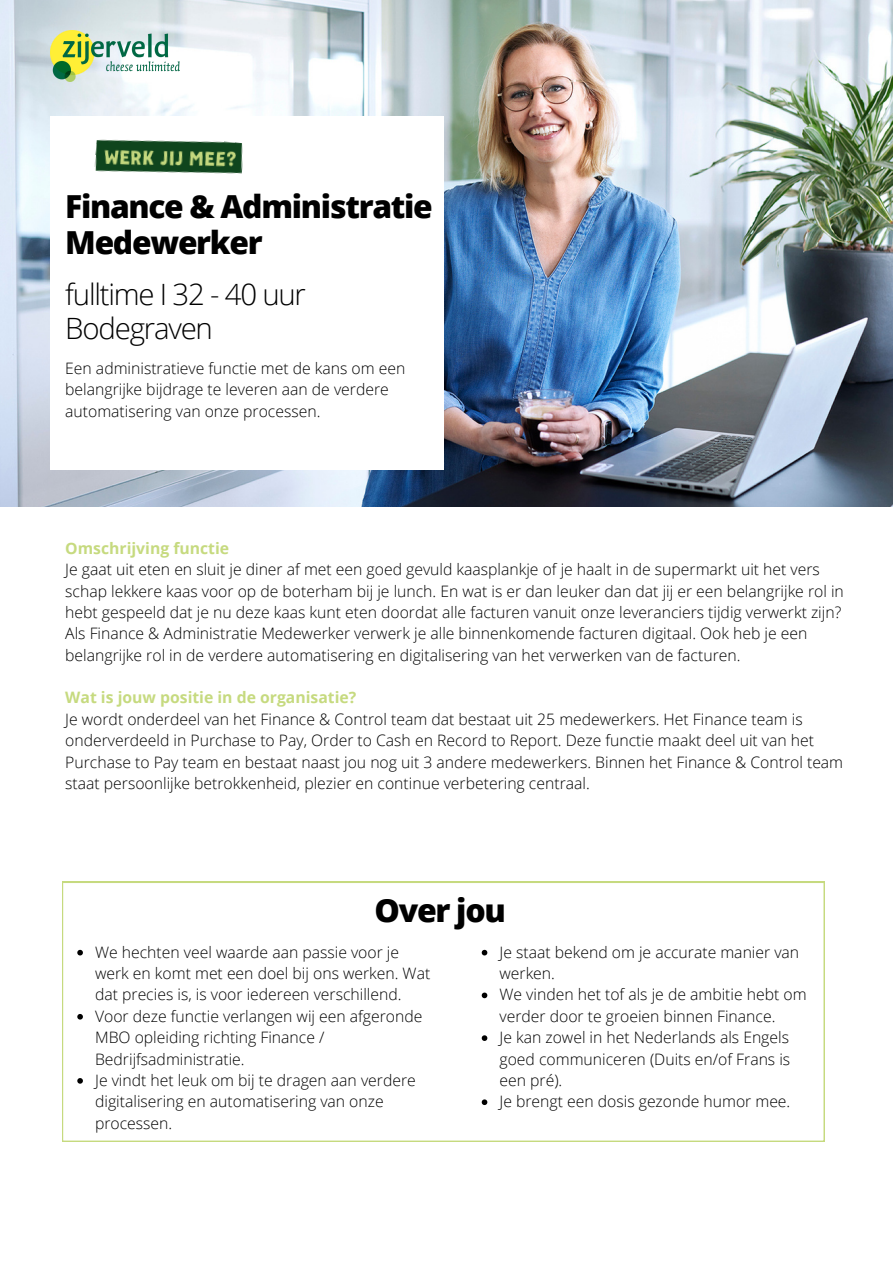
<style>
.page{position:relative;width:893px;height:1264px;background:#fff}
.page>*{position:absolute;margin:0;border:0;box-sizing:border-box;transform-origin:0 0}
.t1{font:800 31.95px "Open Sans";letter-spacing:-.04em;color:#000}
.t2{font:800 31.65px "Open Sans";letter-spacing:-.04em;color:#000}
.t3{font:300 29.4px "Open Sans";letter-spacing:-.04em;color:#000}
.t4{font:300 15.75px/21.3px "Open Sans";color:#000}
.t5{font:700 15.75px "Open Sans";color:#c6da7f}
</style>
<div class="page">
<img style="left:0;top:0;width:892px;height:506px">
<img style="left:50px;top:31px;width:129px;height:51px">
<div style="left:50px;top:116px;width:393px;height:354px;background:#fff"></div>
<img style="left:94px;top:139px;width:149px;height:35px">
<svg style="left:62px;top:881px;width:762px;height:260px"></svg>
<svg style="left:77px;top:949px;width:6px;height:6px"></svg>
<svg style="left:77px;top:1013px;width:6px;height:6px"></svg>
<svg style="left:77px;top:1078px;width:6px;height:5px"></svg>
<svg style="left:481px;top:949px;width:6px;height:6px"></svg>
<svg style="left:481px;top:992px;width:6px;height:6px"></svg>
<svg style="left:481px;top:1035px;width:6px;height:5px"></svg>
<svg style="left:481px;top:1099px;width:6px;height:6px"></svg>
<p class="t2" style="left:65px;top:185px;width:369px">Finance &amp; Administratie</p>
<p class="t2" style="left:65px;top:220px;width:199px">Medewerker</p>
<p class="t3" style="left:65px;top:274px;width:242px">fulltime I 32 - 40 uur</p>
<p class="t3" style="left:65px;top:307px;width:149px">Bodegraven</p>
<p class="t4" style="left:65px;top:357px;width:341px">Een administratieve functie met de kans om een belangrijke bijdrage te leveren aan de verdere automatisering van onze processen.</p>
<p class="t5" style="left:65px;top:537px;width:165px">Omschrijving functie</p>
<p class="t4" style="left:65px;top:558px;width:780px">Je gaat uit eten en sluit je diner af met een goed gevuld kaasplankje of je haalt in de supermarkt uit het vers schap lekkere kaas voor op de boterham bij je lunch. En wat is er dan leuker dan dat jij er een belangrijke rol in hebt gespeeld dat je nu deze kaas kunt eten doordat alle facturen vanuit onze leveranciers tijdig verwerkt zijn?<br>Als Finance &amp; Administratie Medewerker verwerk je alle binnenkomende facturen digitaal. Ook heb je een belangrijke rol in de verdere automatisering en digitalisering van het verwerken van de facturen.</p>
<p class="t5" style="left:65px;top:686px;width:292px">Wat is jouw positie in de organisatie?</p>
<p class="t4" style="left:65px;top:708px;width:779px">Je wordt onderdeel van het Finance &amp; Control team dat bestaat uit 25 medewerkers. Het Finance team is onderverdeeld in Purchase to Pay, Order to Cash en Record to Report. Deze functie maakt deel uit van het Purchase to Pay team en bestaat naast jou nog uit 3 andere medewerkers. Binnen het Finance &amp; Control team staat persoonlijke betrokkenheid, plezier en continue verbetering centraal.</p>
<p class="t1" style="left:374px;top:887px;width:133px">Over jou</p>
<p class="t4" style="left:95px;top:940px;width:336px">We hechten veel waarde aan passie voor je werk en komt met een doel bij ons werken. Wat dat precies is, is voor iedereen verschillend.</p>
<p class="t4" style="left:95px;top:1005px;width:329px">Voor deze functie verlangen wij een afgeronde<br>MBO opleiding richting Finance /<br>Bedrijfsadministratie.</p>
<p class="t4" style="left:95px;top:1069px;width:322px">Je vindt het leuk om bij te dragen aan verdere digitalisering en automatisering van onze processen.</p>
<p class="t4" style="left:499px;top:940px;width:301px">Je staat bekend om je accurate manier van werken.</p>
<p class="t4" style="left:499px;top:983px;width:308px">We vinden het tof als je de ambitie hebt om verder door te groeien binnen Finance.</p>
<p class="t4" style="left:499px;top:1026px;width:292px;text-align:justify">Je kan zowel in het Nederlands als Engels goed communiceren (Duits en/of Frans is een pré).</p>
<p class="t4" style="left:499px;top:1090px;width:292px">Je brengt een dosis gezonde humor mee.</p>
</div>
